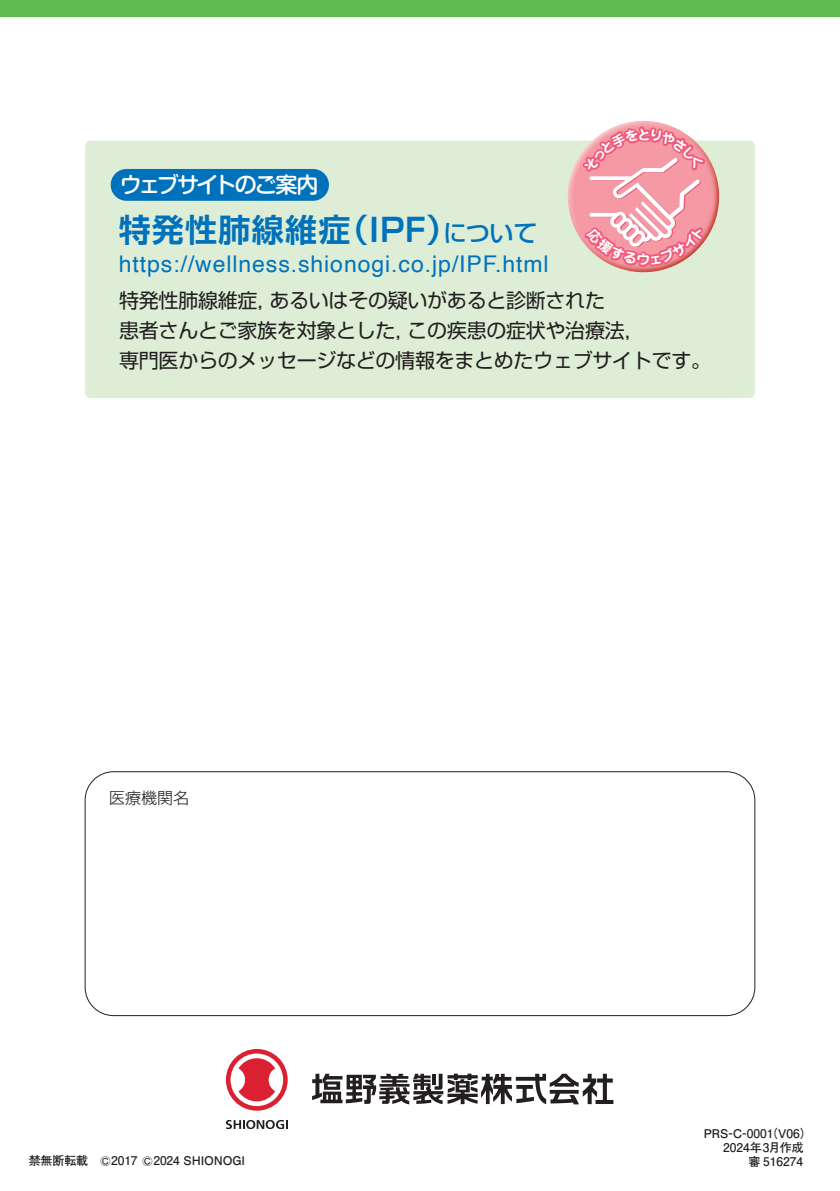
<style>
.page{position:relative;width:840px;height:1191px;background:#fff}
.page>*{position:absolute;margin:0;border:0;box-sizing:border-box;transform-origin:0 0}
.t1{font:700 32px "Shin Go Pro De";letter-spacing:.04em;color:#0072bc}
.t2{font:23px "Helvetica";letter-spacing:.04em;color:#0072bc}
.t3{font:500 22px "Shin M Go Pro";letter-spacing:-.085em;color:#fff}
.t4{font:20px/30px "Shin Go Pro";letter-spacing:-.015em;color:#231f20}
.t5{font:300 16px "Shin Go Pro";color:#231f20}
.t6{font:700 12px/14px "Futo Go B101 Pro";letter-spacing:-.01em;color:#231f20}
.s1{font-family:"Shin Go Pro";font-weight:500;font-size:24px}
.s2{font-size:13.2px}
</style>
<div class="page">
<div style="left:85px;top:771px;width:669px;height:245px;border:1px solid #231f20;border-radius:28px"></div>
<div style="left:85px;top:141px;width:669px;height:257px;background:#ddedd6;border-radius:6px"></div>
<div style="left:0;top:0;width:839px;height:17px;background:#5fbb4e"></div>
<svg style="left:839px;top:0;width:1px;height:17px"></svg>
<img style="left:568px;top:140px;width:11px;height:42px">
<div style="left:111px;top:169px;width:218px;height:32px;background:#0072bc;border-radius:16px"></div>
<svg style="left:226px;top:1120px;width:61px;height:9px"></svg>
<svg style="left:226px;top:1049px;width:61px;height:61px"></svg>
<svg style="left:312px;top:1073px;width:301px;height:31px"></svg>
<svg style="left:579px;top:120px;width:129px;height:153px;background:#f2a3ae"></svg>
<p class="t3" style="left:120px;top:167px;width:200px">ウェブサイトのご案内</p>
<h1 class="t1" style="left:119px;top:204px;width:420px">特発性肺線維症（IPF）<span class="s1">について</span></h1>
<p class="t2" style="left:119px;top:246px;width:431px">https://wellness.shionogi.co.jp/IPF.html</p>
<p class="t4" style="left:119px;top:283px;width:593px">特発性肺線維症，あるいはその疑いがあると診断された<br>患者さんとご家族を対象とした，この疾患の症状や治療法，<br>専門医からのメッセージなどの情報をまとめたウェブサイトです。</p>
<p class="t5" style="left:109px;top:785px;width:82px">医療機関名</p>
<p class="t6" style="left:703px;top:1124px;width:110px">PRS-C-000（V06）</p>
<p class="t6" style="left:722px;top:1124px;width:82px;text-indent:44px">1<br>2024年3月作成</p>
<p class="t6" style="left:29px;top:1152px;width:218px">禁無断転載　<span class="s2">©</span>2017 <span class="s2">©</span>2024 SHIONOGI</p>
<p class="t6" style="left:748px;top:1152px;width:56px">審 516274</p>
</div>
